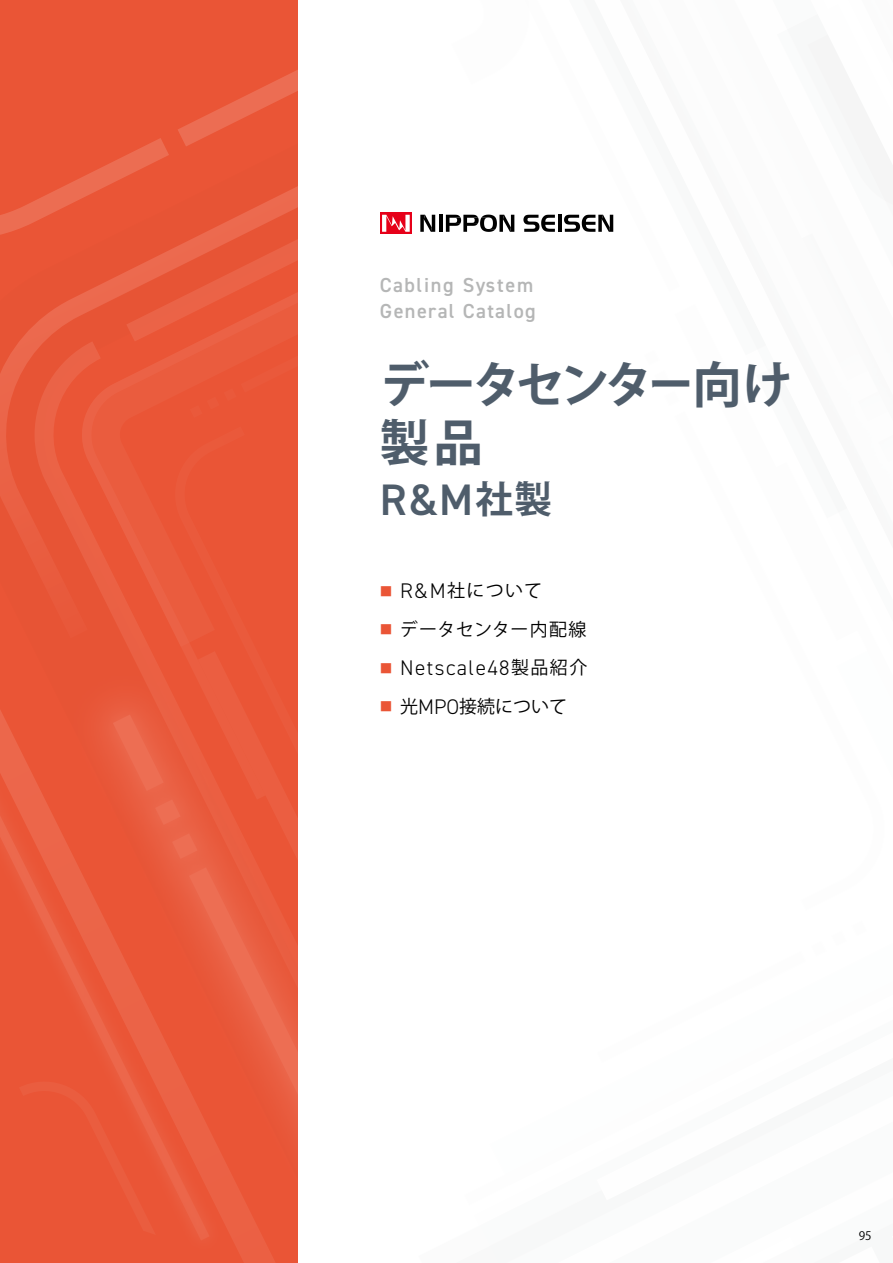
<style>
.page{position:relative;width:893px;height:1263px;background:#fff}
.page>*{position:absolute;margin:0;border:0;box-sizing:border-box;transform-origin:0 0}
.t1{font:700 49.5px/57.8px "Koz Go Pro";letter-spacing:-.08em;color:#4f5d6b}
.t2{font:600 44.1px "DIN2014";color:#4f5d6b}
.t3{font:300 21.15px "DIN2014";letter-spacing:.07em;color:#000}
.t4{font:600 20.25px/25.5px "DIN2014";letter-spacing:.07em;color:#b5b6b6}
.t5{font:18px "Koz Go Pro";letter-spacing:.02em;color:#000}
.t6{font:11.7px "Koz Go Pro";color:#000}
.s1{font-family:"Koz Go Pro";font-weight:700;font-size:37.5px}
.s2{font-size:12.6px;color:#ea5536}
.s3{font-family:"DIN2014";font-weight:300;font-size:21.15px}
.s4{font-family:"Koz Go Pro";font-weight:400;font-size:12.6px;color:#ea5536}
.s5{font-family:"Koz Go Pro";font-weight:400;font-size:18px}
</style>
<div class="page">
<svg style="left:82px;top:268px;width:216px;height:178px;background:#e9593b"></svg>
<svg style="left:0;top:290px;width:244px;height:156px;background:#e9593b"></svg>
<svg style="left:0;top:249px;width:298px;height:19px;background:#e8593b"></svg>
<svg style="left:0;top:239px;width:298px;height:10px;background:#e85739"></svg>
<svg style="left:190px;top:300px;width:108px;height:118px;background:#ea583a"></svg>
<svg style="left:0;top:164px;width:298px;height:75px;background:#e9593b"></svg>
<svg style="left:0;top:446px;width:298px;height:817px;background:#e9593b"></svg>
<div style="left:0;top:0;width:298px;height:164px;background:#ea5536"></div>
<div style="left:380px;top:213px;width:32px;height:21px;background:#e60019"></div>
<svg style="left:382px;top:215px;width:28px;height:17px"></svg>
<svg style="left:420px;top:215px;width:15px;height:17px"></svg>
<hr style="left:439px;top:215px;width:3px;height:17px;background:#000">
<svg style="left:446px;top:215px;width:68px;height:17px"></svg>
<svg style="left:523px;top:215px;width:32px;height:17px"></svg>
<hr style="left:558px;top:215px;width:3px;height:17px;background:#000">
<svg style="left:564px;top:215px;width:49px;height:17px"></svg>
<p class="t4" style="left:380px;top:272px;width:157px">Cabling System<br>General Catalog</p>
<h1 class="t1" style="left:380px;top:359px;width:414px">データセンター向け製品</h1>
<h2 class="t2" style="left:380px;top:470px;width:173px">R&amp;M<span class="s1">社製</span></h2>
<p class="t5" style="left:380px;top:579px;width:164px"><span class="s2">■</span> <span class="s3">R&amp;M</span>社について</p>
<p class="t5" style="left:380px;top:617px;width:208px"><span class="s2">■</span> データセンター内配線</p>
<p class="t3" style="left:380px;top:655px;width:209px"><span class="s4">■</span> Netscale48<span class="s5">製品紹介</span></p>
<p class="t5" style="left:380px;top:694px;width:189px"><span class="s2">■</span> 光<span class="s3">MPO</span>接続について</p>
<p class="t6" style="left:859px;top:1228px;width:14px">95</p>
</div>
